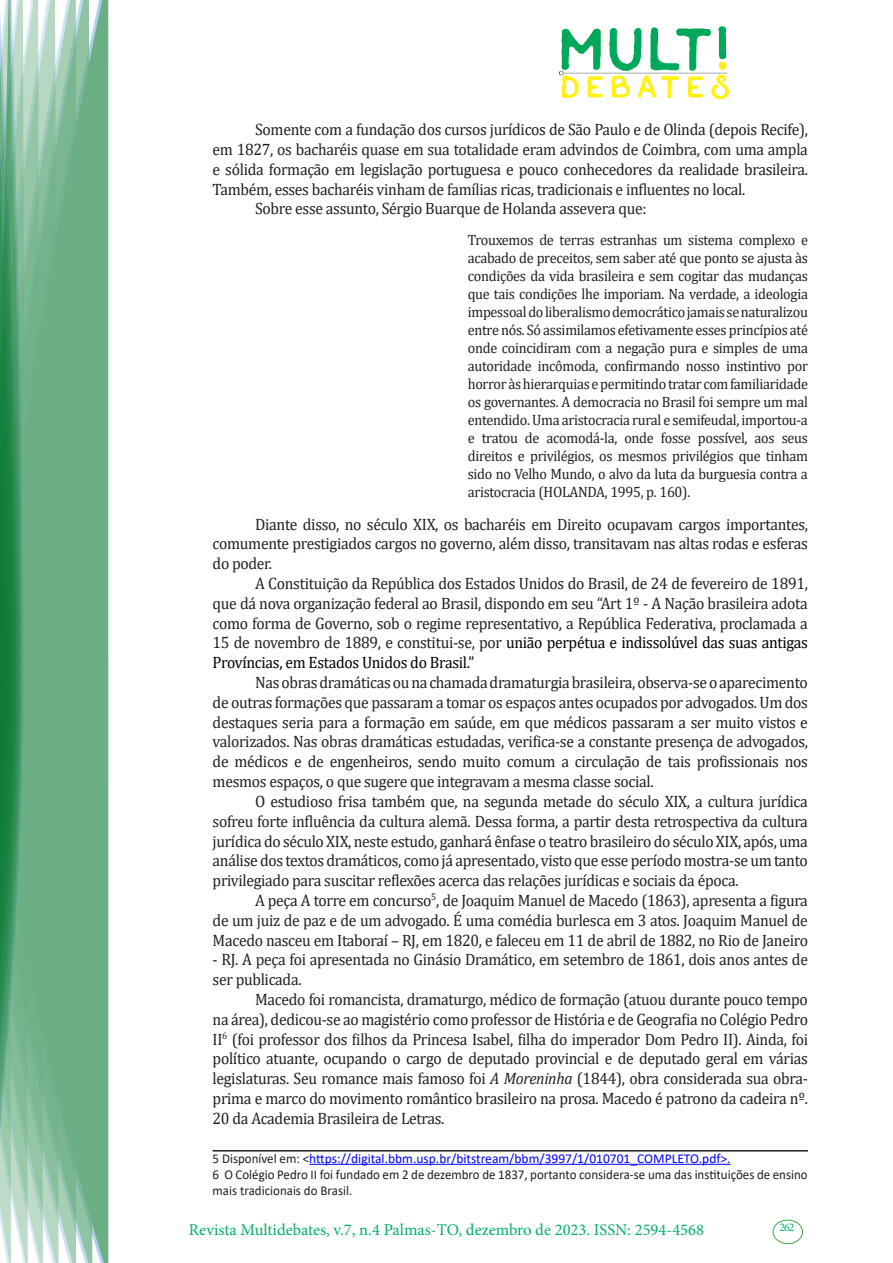
<style>
.page{position:relative;width:893px;height:1263px;background:#fff}
.page>*{position:absolute;margin:0;border:0;box-sizing:border-box;transform-origin:0 0}
.texto{font:16.5px/19.8px "Cambria";letter-spacing:-.02em;color:#231f20;text-align:justify;scale:.95 1}
.t1{font:16.5px "Minion Pro";color:#00b064}
.citacao{font:15px/18px "Cambria";letter-spacing:-.02em;color:#231f20;text-align:justify;scale:.95 1}
.Rodapé{font:13.5px/16.2px "Calibri";color:#231f20;scale:.96 1}
.Rodapé-2{font:13.5px "Calibri";color:#00f}
.t2{font:11.7px "Minion Pro";color:#00b064}
.s1{color:#000}
.s2{font-style:italic}
.s3{color:#231f20}
</style>
<div class="page">
<img style="left:559px;top:26px;width:169px;height:72px">
<div style="left:95px;top:0;width:14px;height:1263px;background:#6caf84"></div>
<svg style="left:79px;top:0;width:16px;height:1263px;background:#71b289"></svg>
<svg style="left:62px;top:0;width:17px;height:1263px;background:#75b48c"></svg>
<svg style="left:45px;top:0;width:17px;height:1263px;background:#7cb792"></svg>
<svg style="left:30px;top:0;width:15px;height:1263px;background:#80ba96"></svg>
<svg style="left:0;top:0;width:30px;height:1263px;background:#61a97f"></svg>
<div style="left:772px;top:1219px;width:31px;height:25px;border:1px solid #40ae49;border-radius:50%"></div>
<hr style="left:213px;top:1150px;width:595px;height:1px;background:#231f20">
<hr style="left:309px;top:1164px;width:422px;height:1px;background:#00f">
<p class="texto" style="left:213px;top:119px;width:628px;text-indent:43px">Somente com a fundação dos cursos jurídicos de São Paulo e de Olinda (depois Recife), em 1827, os bacharéis quase em sua totalidade eram advindos de Coimbra, com uma ampla e sólida formação em legislação portuguesa e pouco conhecedores da realidade brasileira.<br>Também, esses bacharéis vinham de famílias ricas, tradicionais e influentes no local.</p>
<p class="texto" style="left:255px;top:199px;width:413px">Sobre esse assunto, Sérgio Buarque de Holanda assevera que:</p>
<p class="citacao" style="left:468px;top:231px;width:360px">Trouxemos de terras estranhas um sistema complexo e acabado de preceitos, sem saber até que ponto se ajusta às condições da vida brasileira e sem cogitar das mudanças que tais condições lhe imporiam. Na verdade, a ideologia impessoal do liberalismo democrático jamais se naturalizou entre nós. Só assimilamos efetivamente esses princípios até onde coincidiram com a negação pura e simples de uma autoridade incômoda, confirmando nosso instintivo por horror às hierarquias e permitindo tratar com familiaridade os governantes. A democracia no Brasil foi sempre um mal entendido. Uma aristocracia rural e semifeudal, importou-a e tratou de acomodá-la, onde fosse possível, aos seus direitos e privilégios, os mesmos privilégios que tinham sido no Velho Mundo, o alvo da luta da burguesia contra a aristocracia (HOLANDA, 1995, p. 160).</p>
<p class="texto" style="left:213px;top:514px;width:628px;text-indent:43px">Diante disso, no século XIX, os bacharéis em Direito ocupavam cargos importantes, comumente prestigiados cargos no governo, além disso, transitavam nas altas rodas e esferas do poder.</p>
<p class="texto" style="left:213px;top:573px;width:628px;text-indent:43px">A Constituição da República dos Estados Unidos do Brasil, de 24 de fevereiro de 1891, que dá nova organização federal ao Brasil, dispondo em seu “Art 1º - A Nação brasileira adota como forma de Governo, sob o regime representativo, a República Federativa, proclamada a 15 de novembro de 1889, e constitui-se, por <span class="s1">união perpétua e indissolúvel das suas antigas Províncias, em Estados Unidos do Brasil.”</span></p>
<p class="texto" style="left:213px;top:672px;width:628px;text-indent:43px">Nas obras dramáticas ou na chamada dramaturgia brasileira, observa-se o aparecimento de outras formações que passaram a tomar os espaços antes ocupados por advogados. Um dos destaques seria para a formação em saúde, em que médicos passaram a ser muito vistos e valorizados. Nas obras dramáticas estudadas, verifica-se a constante presença de advogados, de médicos e de engenheiros, sendo muito comum a circulação de tais profissionais nos mesmos espaços, o que sugere que integravam a mesma classe social.</p>
<p class="texto" style="left:213px;top:791px;width:628px;text-indent:43px">O estudioso frisa também que, na segunda metade do século XIX, a cultura jurídica sofreu forte influência da cultura alemã. Dessa forma, a partir desta retrospectiva da cultura jurídica do século XIX, neste estudo, ganhará ênfase o teatro brasileiro do século XIX, após, uma análise dos textos dramáticos, como já apresentado, visto que esse período mostra-se um tanto privilegiado para suscitar reflexões acerca das relações jurídicas e sociais da época.</p>
<p class="texto" style="left:213px;top:890px;width:628px;text-indent:43px">A peça A torre em concurso<sup>5</sup>, de Joaquim Manuel de Macedo (1863), apresenta a figura de um juiz de paz e de um advogado. É uma comédia burlesca em 3 atos. Joaquim Manuel de Macedo nasceu em Itaboraí – RJ, em 1820, e faleceu em 11 de abril de 1882, no Rio de Janeiro</p>
<p class="texto" style="left:213px;top:950px;width:628px">- RJ. A peça foi apresentada no Ginásio Dramático, em setembro de 1861, dois anos antes de ser publicada.</p>
<p class="texto" style="left:213px;top:989px;width:628px;text-indent:43px">Macedo foi romancista, dramaturgo, médico de formação (atuou durante pouco tempo na área), dedicou-se ao magistério como professor de História e de Geografia no Colégio Pedro II<sup>6</sup> (foi professor dos filhos da Princesa Isabel, filha do imperador Dom Pedro II). Ainda, foi político atuante, ocupando o cargo de deputado provincial e de deputado geral em várias legislaturas. Seu romance mais famoso foi <span class="s2">A Moreninha</span> (1844), obra considerada sua obra&shy;prima e marco do movimento romântico brasileiro na prosa. Macedo é patrono da cadeira nº.<br>20 da Academia Brasileira de Letras.</p>
<p class="Rodapé-2" style="left:213px;top:1149px;width:520px"><span class="s3">5 Disponível em: &lt;</span>https://digital.bbm.usp.br/bitstream/bbm/3997/1/010701_COMPLETO.pdf&gt;.</p>
<p class="Rodapé" style="left:213px;top:1166px;width:621px">6 O Colégio Pedro II foi fundado em 2 de dezembro de 1837, portanto considera-se uma das instituições de ensino mais tradicionais do Brasil.</p>
<p class="t1" style="left:189px;top:1218px;width:517px">Revista Multidebates, v.7, n.4 Palmas-TO, dezembro de 2023. ISSN: 2594-4568</p>
<p class="t2" style="left:779px;top:1219px;width:16px">262</p>
</div>
